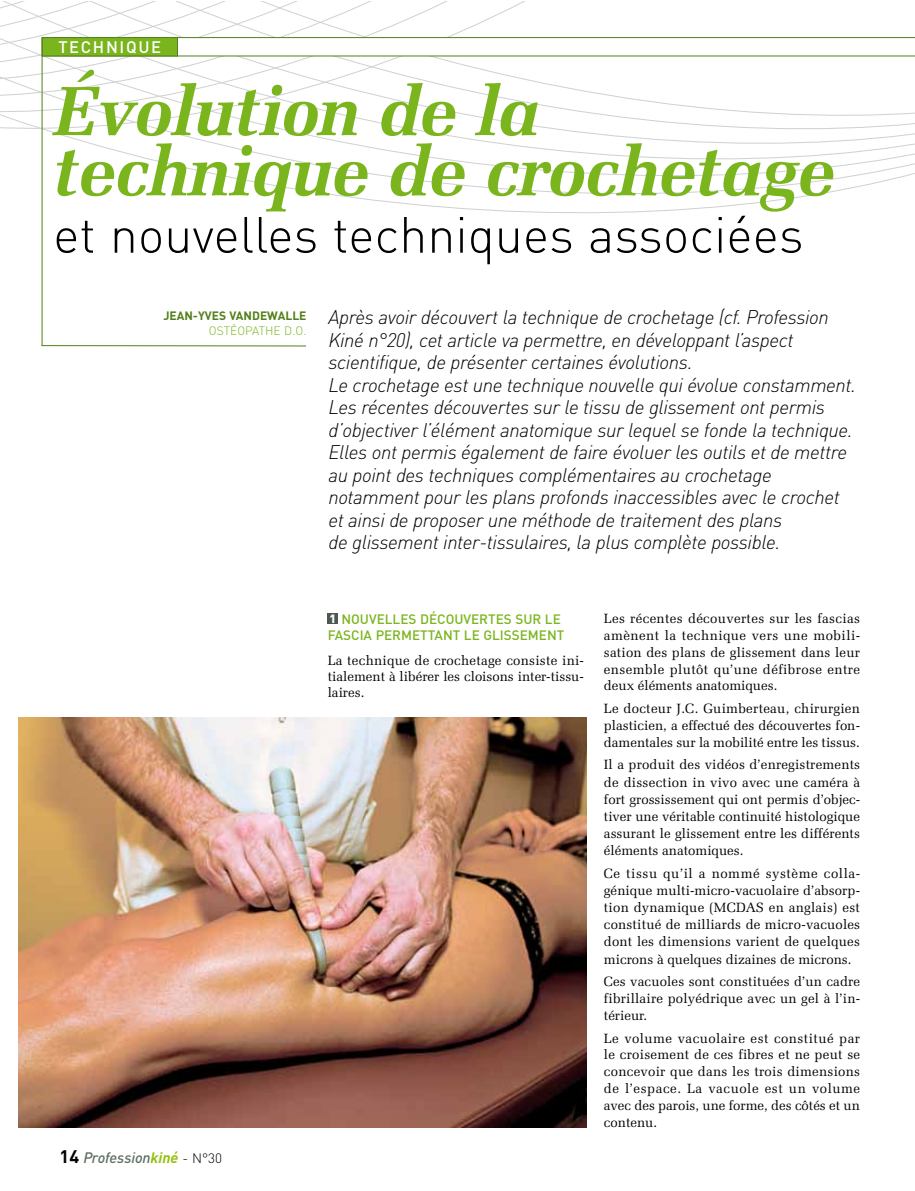
<style>
.page{position:relative;width:915px;height:1191px;background:#fff}
.page>*{position:absolute;margin:0;border:0;box-sizing:border-box;transform-origin:0 0}
.t1{font:italic 700 70.2px/60.2px "Zapf Elliptical 711 BT";letter-spacing:-.02em;color:#7ab51d}
.t2{font:300 50.1px "DIN";color:#000}
.t3{font:italic 300 19.5px/22.5px "DIN";letter-spacing:-.02em;color:#000}
.t4{font:500 16.5px "DIN";letter-spacing:.1em;color:#fff}
.t5{font:italic 500 15px "DIN";letter-spacing:-.01em;color:#5d6d61}
.t6{font:13.5px/17.2px "Zapf Elliptical 711 BT";color:#000;text-align:justify}
.t7{font:500 13.5px/16.2px "DIN";color:#7ab51d}
.t8{font:700 12px "DIN";color:#52801a}
.t9{font:300 12px "DIN";color:#7ab51d}
.s1{font-weight:700;font-style:normal;font-size:18px;color:#000}
.s2{font-weight:700;color:#97bf0d}
.s3{font-weight:300;font-style:normal;font-size:13.5px;color:#000}
.s4{font-weight:900;font-size:12px;color:#fff}
</style>
<div class="page">
<svg style="left:0;top:1px;width:914px;height:224px"></svg>
<svg style="left:178px;top:37px;width:736px;height:19px"></svg>
<div style="left:327px;top:613px;width:11px;height:10px;background:#4b5950"></div>
<div style="left:42px;top:38px;width:135px;height:18px;background:#7ab51d"></div>
<div style="left:42px;top:37px;width:136px;height:19px;border:1px solid #52801a"></div>
<hr style="left:42px;top:37px;width:1px;height:309px;background:#52801a">
<hr style="left:42px;top:345px;width:264px;height:1px;background:#52801a">
<img style="left:18px;top:718px;width:568px;height:409px">
<p class="t4" style="left:58px;top:36px;width:104px">TECHNIQUE</p>
<h1 class="t1" style="left:53px;top:80px;width:783px">Évolution de la technique de crochetage</h1>
<h2 class="t2" style="left:53px;top:204px;width:751px">et nouvelles techniques associées</h2>
<p class="t8" style="left:163px;top:308px;width:145px">JEAN-YVES VANDEWALLE</p>
<p class="t9" style="left:209px;top:323px;width:99px">OSTÉOPATHE D.O.</p>
<p class="t3" style="left:328px;top:306px;width:529px">Après avoir découvert la technique de crochetage (cf. Profession Kiné n°20), cet article va permettre, en développant l’aspect scientifique, de présenter certaines évolutions.<br>Le crochetage est une technique nouvelle qui évolue constamment.<br>Les récentes découvertes sur le tissu de glissement ont permis d’objectiver l’élément anatomique sur lequel se fonde la technique.<br>Elles ont permis également de faire évoluer les outils et de mettre au point des techniques complémentaires au crochetage notamment pour les plans profonds inaccessibles avec le crochet et ainsi de proposer une méthode de traitement des plans<br>de glissement inter-tissulaires, la plus complète possible.</p>
<p class="t5" style="left:60px;top:1148px;width:164px"><span class="s1">14</span> Profession<span class="s2">kiné</span> <span class="s3">- N°30</span></p>
<p class="t7" style="left:327px;top:610px;width:238px"><span class="s4">1</span> NOUVELLES DÉCOUVERTES SUR LE<br>FASCIA PERMETTANT LE GLISSEMENT</p>
<p class="t6" style="left:327px;top:652px;width:257px;line-height:16.2px">La technique de crochetage consiste ini&shy;tialement à libérer les cloisons inter-tissu&shy;laires.</p>
<p class="t6" style="left:603px;top:609px;width:258px">Les récentes découvertes sur les fascias amènent la technique vers une mobili&shy;sation des plans de glissement dans leur ensemble plutôt qu’une défibrose entre deux éléments anatomiques.</p>
<p class="t6" style="left:603px;top:699px;width:257px">Le docteur J.C. Guimberteau, chirurgien plasticien, a effectué des découvertes fon&shy;damentales sur la mobilité entre les tissus.</p>
<p class="t6" style="left:603px;top:756px;width:258px">Il a produit des vidéos d’enregistrements de dissection in vivo avec une caméra à fort grossissement qui ont permis d’objec&shy;tiver une véritable continuité histologique assurant le glissement entre les différents éléments anatomiques.</p>
<p class="t6" style="left:603px;top:864px;width:258px">Ce tissu qu’il a nommé système colla&shy;génique multi-micro-vacuolaire d’absorp&shy;tion dynamique (MCDAS en anglais) est constitué de milliards de micro-vacuoles dont les dimensions varient de quelques microns à quelques dizaines de microns.</p>
<p class="t6" style="left:603px;top:972px;width:258px">Ces vacuoles sont constituées d’un cadre fibrillaire polyédrique avec un gel à l’in&shy;térieur.</p>
<p class="t6" style="left:603px;top:1029px;width:258px">Le volume vacuolaire est constitué par le croisement de ces fibres et ne peut se concevoir que dans les trois dimensions de l’espace. La vacuole est un volume avec des parois, une forme, des côtés et un contenu.</p>
</div>
